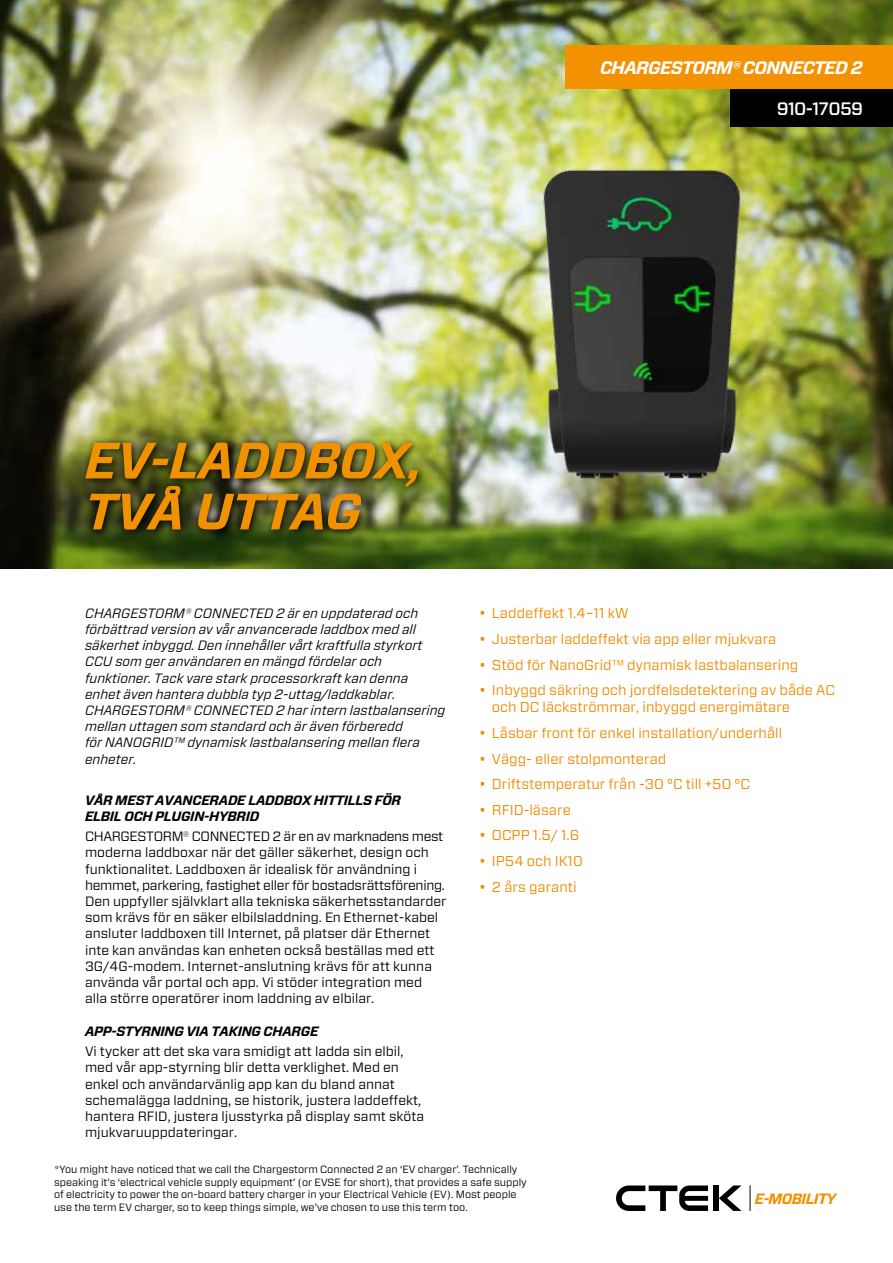
<style>
.page{position:relative;width:893px;height:1263px;background:#fff}
.page>*{position:absolute;margin:0;border:0;box-sizing:border-box;transform-origin:0 0}
.t1{font:italic 700 51px/51px "Forza";letter-spacing:-.01em;color:#f09200}
.t2{font:italic 700 18px "Forza";letter-spacing:-.04em;color:#fff}
.t3{font:500 18px "Forza";letter-spacing:-.04em;color:#fff}
.t4{font:italic 700 15px "Forza";letter-spacing:-.04em;color:#f39100}
.t5{font:14.25px/17.1px "Forza";color:#f18a00}
.t6{font:13.5px/16.2px "Forza";color:#000}
.t7{font:italic 13.5px/16.2px "Forza";color:#000}
.t8{font:italic 700 13.5px/16.2px "Forza";letter-spacing:-.02em;color:#000}
.t9{font:10.5px/12.6px "Forza";color:#000}
</style>
<div class="page">
<div style="left:713px;top:1185px;width:6px;height:26px;background:#000"></div>
<svg style="left:719px;top:1185px;width:22px;height:26px"></svg>
<svg style="left:616px;top:1185px;width:92px;height:26px"></svg>
<svg style="left:750px;top:1185px;width:1px;height:26px"></svg>
<img style="left:0;top:0;width:893px;height:568px">
<div style="left:731px;top:89px;width:162px;height:38px;background:#000"></div>
<img style="left:510px;top:108px;width:256px;height:437px">
<div style="left:566px;top:45px;width:327px;height:44px;background:#f39100"></div>
<img style="left:79px;top:436px;width:348px;height:103px">
<h2 class="t2" style="left:600px;top:56px;width:264px">CHARGESTORM® CONNECTED 2</h2>
<h2 class="t2" style="left:620px;top:63px;width:250px">CHARGESTORM® CONNECTED</h2>
<h2 class="t3" style="left:777px;top:97px;width:88px">910-17059</h2>
<h1 class="t1" style="left:85px;top:435px;width:338px">EV-LADDBOX,<br>TVÅ UTTAG</h1>
<p class="t7" style="left:85px;top:605px;width:362px">CHARGESTORM® CONNECTED 2 är en uppdaterad och förbättrad version av vår anvancerade laddbox med all säkerhet inbyggd. Den innehåller vårt kraftfulla styrkort CCU som ger användaren en mängd fördelar och funktioner. Tack vare stark processorkraft kan denna enhet även hantera dubbla typ 2-uttag/laddkablar.<br>CHARGESTORM® CONNECTED 2 har intern lastbalansering mellan uttagen som standard och är även förberedd<br>för NANOGRID™ dynamisk lastbalansering mellan flera enheter.</p>
<p class="t8" style="left:85px;top:792px;width:318px">VÅR MEST AVANCERADE LADDBOX HITTILLS FÖR<br>ELBIL OCH PLUGIN-HYBRID</p>
<p class="t6" style="left:85px;top:828px;width:363px">CHARGESTORM® CONNECTED 2 är en av marknadens mest moderna laddboxar när det gäller säkerhet, design och funktionalitet. Laddboxen är idealisk för användning i hemmet, parkering, fastighet eller för bostadsrättsförening.<br>Den uppfyller självklart alla tekniska säkerhetsstandarder som krävs för en säker elbilsladdning. En Ethernet-kabel ansluter laddboxen till Internet, på platser där Ethernet inte kan användas kan enheten också beställas med ett 3G/4G-modem. Internet-anslutning krävs för att kunna använda vår portal och app. Vi stöder integration med alla större operatörer inom laddning av elbilar.</p>
<p class="t8" style="left:85px;top:1023px;width:235px">APP-STYRNING VIA TAKING CHARGE</p>
<p class="t6" style="left:85px;top:1043px;width:341px">Vi tycker att det ska vara smidigt att ladda sin elbil, med vår app-styrning blir detta verklighet. Med en enkel och användarvänlig app kan du bland annat schemalägga laddning, se historik, justera laddeffekt, hantera RFID, justera ljusstyrka på display samt sköta mjukvaruuppdateringar.</p>
<p class="t5" style="left:479px;top:605px;width:151px">• Laddeffekt 1.4–11 kW</p>
<p class="t5" style="left:479px;top:630px;width:299px">• Justerbar laddeffekt via app eller mjukvara</p>
<p class="t5" style="left:479px;top:656px;width:321px">• Stöd för NanoGrid™ dynamisk lastbalansering</p>
<p class="t5" style="left:492px;top:681px;width:345px;text-indent:-13px">• Inbyggd säkring och jordfelsdetektering av både AC och DC läckströmmar, inbyggd energimätare</p>
<p class="t5" style="left:479px;top:724px;width:304px">• Låsbar front för enkel installation/underhåll</p>
<p class="t5" style="left:479px;top:750px;width:189px">• Vägg- eller stolpmonterad</p>
<p class="t5" style="left:479px;top:775px;width:272px">• Driftstemperatur från -30 °C till +50 °C</p>
<p class="t5" style="left:479px;top:801px;width:93px">• RFID-läsare</p>
<p class="t5" style="left:479px;top:827px;width:102px">• OCPP 1.5/ 1.6</p>
<p class="t5" style="left:479px;top:852px;width:105px">• IP54 och IK10</p>
<p class="t5" style="left:479px;top:878px;width:99px">• 2 års garanti</p>
<p class="t9" style="left:54px;top:1163px;width:474px">*You might have noticed that we call the Chargestorm Connected 2 an ‘EV charger’. Technically speaking it’s ‘electrical vehicle supply equipment’ (or EVSE for short), that provides a safe supply of electricity to power the on-board battery charger in your Electrical Vehicle (EV). Most people use the term EV charger, so to keep things simple, we’ve chosen to use this term too.</p>
<p class="t4" style="left:755px;top:1188px;width:83px">E-MOBILITY</p>
</div>
